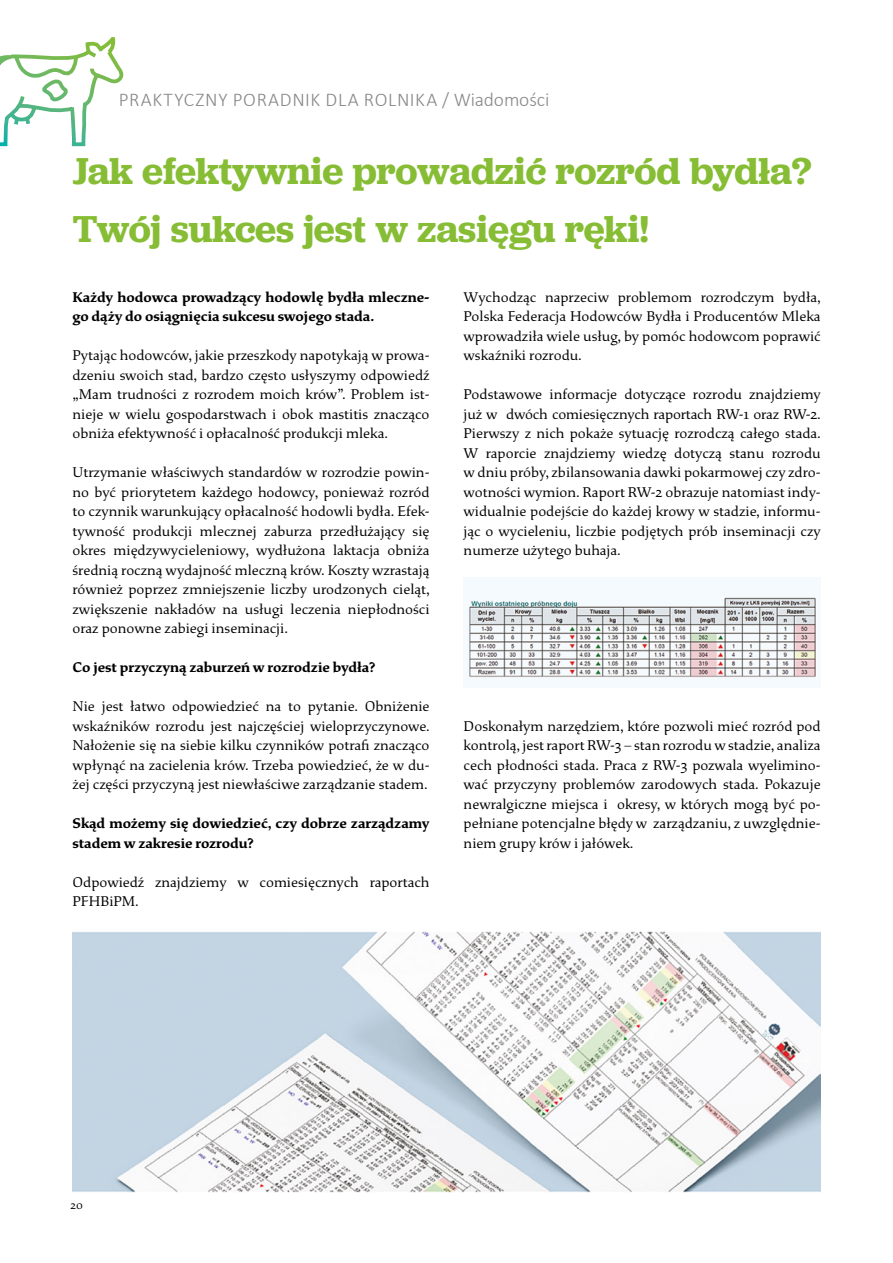
<style>
.page{position:relative;width:893px;height:1263px;background:#fff}
.page>*{position:absolute;margin:0;border:0;box-sizing:border-box;transform-origin:0 0}
.t1{font:600 39px/57.6px "Jubilat";letter-spacing:-.005em;color:#86bd34}
.t2{font:300 19.5px "Calibri";letter-spacing:.03em;color:#878787}
.t3{font:15px/19.5px "Study";color:#000;text-align:justify}
.t4{font:700 15px/19.5px "Study";color:#000}
.t5{font:12px "Study";color:#000}
</style>
<div class="page">
<img style="left:73px;top:932px;width:748px;height:261px">
<img style="left:464px;top:577px;width:357px;height:111px">
<svg style="left:0;top:37px;width:124px;height:110px"></svg>
<h2 class="t2" style="left:119px;top:88px;width:432px">PRAKTYCZNY PORADNIK DLA ROLNIKA / Wiadomości</h2>
<h1 class="t1" style="left:73px;top:142px;width:740px">Jak efektywnie prowadzić rozród bydła?<br>Twój sukces jest w zasięgu ręki!</h1>
<p class="t4" style="left:73px;top:287px;width:359px">Każdy hodowca prowadzący hodowlę bydła mleczne&shy;go dąży do osiągnięcia sukcesu swojego stada.</p>
<p class="t3" style="left:73px;top:346px;width:359px">Pytając hodowców, jakie przeszkody napotykają w prowa&shy;dzeniu swoich stad, bardzo często usłyszymy odpowiedź „Mam trudności z rozrodem moich krów”. Problem ist&shy;nieje w wielu gospodarstwach i obok mastitis znacząco obniża efektywność i opłacalność produkcji mleka.</p>
<p class="t3" style="left:73px;top:463px;width:359px">Utrzymanie właściwych standardów w rozrodzie powin&shy;no być priorytetem każdego hodowcy, ponieważ rozród to czynnik warunkujący opłacalność hodowli bydła. Efek&shy;tywność produkcji mlecznej zaburza przedłużający się okres międzywycieleniowy, wydłużona laktacja obniża średnią roczną wydajność mleczną krów. Koszty wzrastają również poprzez zmniejszenie liczby urodzonych cieląt, zwiększenie nakładów na usługi leczenia niepłodności oraz ponowne zabiegi inseminacji.</p>
<p class="t4" style="left:73px;top:658px;width:304px">Co jest przyczyną zaburzeń w rozrodzie bydła?</p>
<p class="t3" style="left:73px;top:697px;width:359px">Nie jest łatwo odpowiedzieć na to pytanie. Obniżenie wskaźników rozrodu jest najczęściej wieloprzyczynowe.<br>Nałożenie się na siebie kilku czynników potrafi znacząco wpłynąć na zacielenia krów. Trzeba powiedzieć, że w du&shy;żej części przyczyną jest niewłaściwe zarządzanie stadem.</p>
<p class="t4" style="left:73px;top:814px;width:359px">Skąd możemy się dowiedzieć, czy dobrze zarządzamy stadem w zakresie rozrodu?</p>
<p class="t3" style="left:73px;top:872px;width:359px">Odpowiedź znajdziemy w comiesięcznych raportach<br>PFHBiPM.</p>
<p class="t3" style="left:464px;top:287px;width:359px">Wychodząc naprzeciw problemom rozrodczym bydła, Polska Federacja Hodowców Bydła i Producentów Mleka wprowadziła wiele usług, by pomóc hodowcom poprawić wskaźniki rozrodu.</p>
<p class="t3" style="left:464px;top:385px;width:359px">Podstawowe informacje dotyczące rozrodu znajdziemy już w dwóch comiesięcznych raportach RW-1 oraz RW-2.<br>Pierwszy z nich pokaże sytuację rozrodczą całego stada.<br>W raporcie znajdziemy wiedzę dotyczą stanu rozrodu w dniu próby, zbilansowania dawki pokarmowej czy zdro&shy;wotności wymion. Raport RW-2 obrazuje natomiast indy&shy;widualnie podejście do każdej krowy w stadzie, informu&shy;jąc o wycieleniu, liczbie podjętych prób inseminacji czy numerze użytego buhaja.</p>
<p class="t3" style="left:464px;top:716px;width:359px">Doskonałym narzędziem, które pozwoli mieć rozród pod kontrolą, jest raport RW-3 – stan rozrodu w stadzie, analiza cech płodności stada. Praca z RW-3 pozwala wyelimino&shy;wać przyczyny problemów zarodowych stada. Pokazuje newralgiczne miejsca i okresy, w których mogą być po&shy;pełniane potencjalne błędy w zarządzaniu, z uwzględnie&shy;niem grupy krów i jałówek.</p>
<p class="t5" style="left:71px;top:1198px;width:14px">20</p>
</div>
